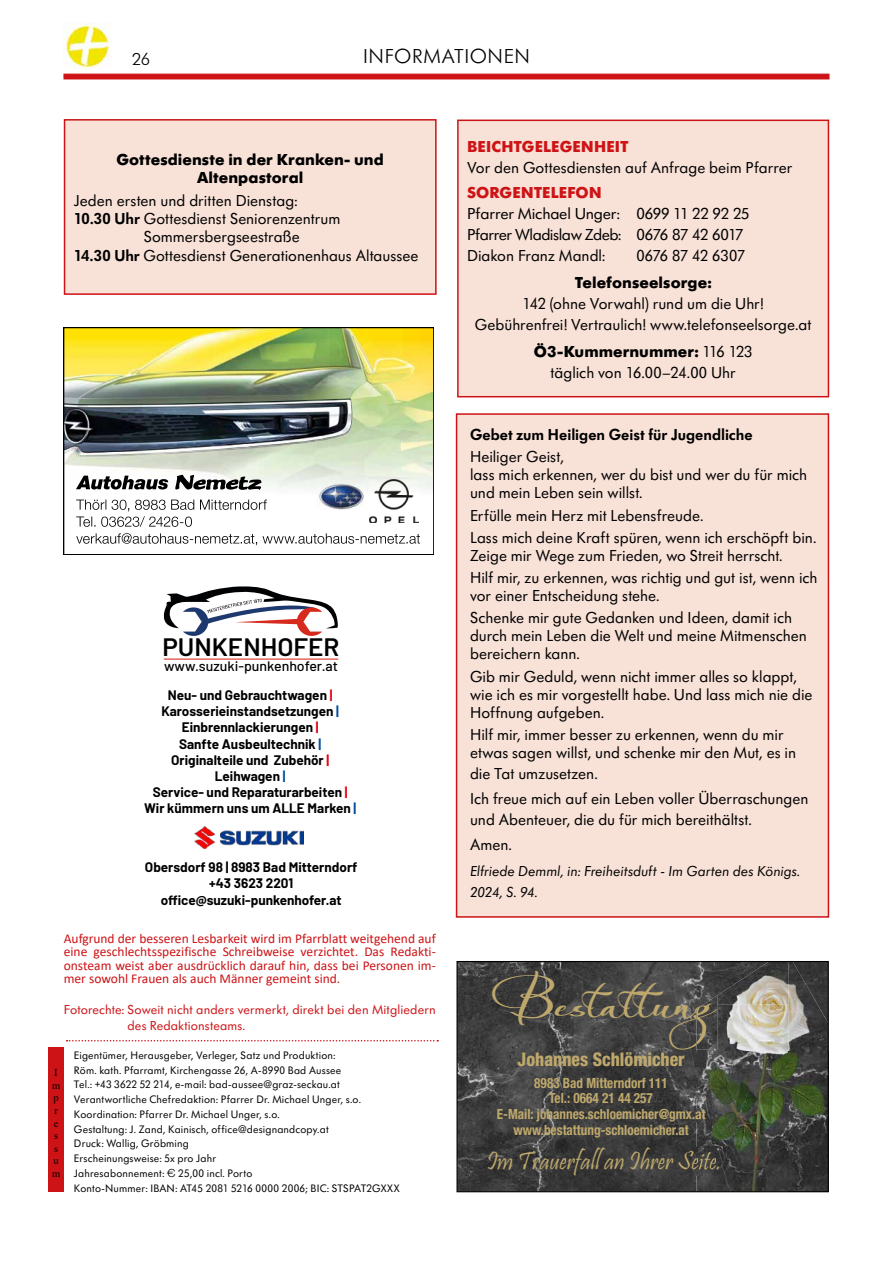
<style>
.page{position:relative;width:893px;height:1263px;background:#fff}
.page>*{position:absolute;margin:0;border:0;box-sizing:border-box;transform-origin:0 0}
.t1{font:900 37.65px "Always";color:#bea86c;scale:.94 1}
.t2{font:26.7px "Pristina";color:#bea86c;scale:.94 1}
.t3{font:600 25.2px "Barlow";color:#000}
.t4{font:300 21px "Futura SB";letter-spacing:.03em;color:#000}
.t5{font:800 condensed 18.75px "Helvetica Neue LT Std";color:#bea86c;scale:.94 1}
.t6{font:300 18px "Futura SB";color:#000}
.t7{font:16.5px/18px "Futura SB";color:#000}
.t8{font:700 16.5px/18px "Futura SB";letter-spacing:.005em;color:#000;text-align:center}
.t9{font:16.5px "Futura SB Dem Bol";color:#000}
.t10{font:700 16.5px "Futura SB";letter-spacing:.01em;color:#cd1316}
.t11{font:16.5px "Futura SB";letter-spacing:-.02em;color:#000}
.t12{font:italic 15px/21px "Futura SB";color:#000}
.t13{font:700 condensed 14.1px/15.6px "Helvetica Neue LT Std";color:#bea86c;text-align:center;scale:.94 1}
.t14{font:500 13.65px "Barlow";color:#000}
.t15{font:700 13.5px/16.2px "Barlow";color:#000;text-align:center}
.t16{font:13.5px/13.5px "Calibri";color:#cd1316;text-align:justify}
.t17{font:13.5px/16.2px "Futura SB";letter-spacing:.01em;color:#cd1316}
.t18{font:11.25px/14.7px "Futura SB";letter-spacing:.015em;color:#000}
.t19{font:10.5px/12.6px "Times New Roman";color:#000}
.s1{font-family:"Futura SB Dem Bol"}
.s2{color:#e3000f}
.s3{color:#004e9e}
.s4{font-weight:700}
</style>
<div class="page">
<div style="left:64px;top:74px;width:765px;height:5px;background:#cd1316"></div>
<img style="left:64px;top:23px;width:47px;height:46px">
<img style="left:458px;top:963px;width:259px;height:227px">
<img style="left:717px;top:963px;width:71px;height:41px">
<img style="left:788px;top:963px;width:39px;height:227px">
<img style="left:696px;top:1004px;width:93px;height:186px">
<img style="left:696px;top:995px;width:21px;height:54px">
<svg style="left:696px;top:1109px;width:9px;height:13px"></svg>
<img style="left:696px;top:1147px;width:23px;height:29px">
<div style="left:456px;top:961px;width:373px;height:231px;border:1px solid #000"></div>
<div style="left:48px;top:1047px;width:16px;height:145px;background:#cd1316"></div>
<svg style="left:67px;top:1040px;width:371px;height:1px"></svg>
<div style="left:457px;top:414px;width:371px;height:503px;background:#f8e1d7"></div>
<div style="left:456px;top:413px;width:373px;height:505px;border:2px solid #cd1316"></div>
<img style="left:66px;top:329px;width:366px;height:161px">
<img style="left:66px;top:398px;width:286px;height:58px">
<img style="left:370px;top:479px;width:49px;height:43px">
<img style="left:317px;top:484px;width:47px;height:25px">
<svg style="left:76px;top:533px;width:344px;height:12px"></svg>
<svg style="left:76px;top:500px;width:191px;height:27px"></svg>
<svg style="left:175px;top:474px;width:87px;height:16px"></svg>
<svg style="left:76px;top:476px;width:92px;height:13px"></svg>
<div style="left:64px;top:327px;width:370px;height:228px;border:1px solid #000"></div>
<hr style="left:164px;top:658px;width:174px;height:2px;background:#d52a1c">
<svg style="left:163px;top:586px;width:175px;height:50px"></svg>
<img style="left:194px;top:827px;width:110px;height:21px">
<div style="left:458px;top:120px;width:370px;height:277px;background:#f8e1d7"></div>
<div style="left:457px;top:120px;width:372px;height:277px;border:2px solid #cd1316"></div>
<div style="left:65px;top:120px;width:371px;height:174px;background:#f8e1d7"></div>
<div style="left:64px;top:119px;width:373px;height:176px;border:2px solid #cd1316"></div>
<p class="t6" style="left:132px;top:49px;width:20px">26</p>
<p class="t4" style="left:363px;top:45px;width:168px">INFORMATIONEN</p>
<p class="t8" style="left:116px;top:151px;width:269px">Gottesdienste in der Kranken- und<br>Altenpastoral</p>
<p class="t7" style="left:74px;top:192px;width:225px">Jeden ersten und dritten Dienstag:</p>
<p class="t7" style="left:74px;top:210px;width:268px"><span class="s1">10.30 Uhr</span> Gottesdienst Seniorenzentrum</p>
<p class="t7" style="left:144px;top:228px;width:157px">Sommersbergseestraße</p>
<p class="t7" style="left:74px;top:247px;width:346px"><span class="s1">14.30 Uhr</span> Gottesdienst Generationenhaus Altaussee</p>
<h3 class="t3" style="left:162px;top:628px;width:179px">PUNKENHOFER</h3>
<p class="t14" style="left:164px;top:656px;width:176px">www.suzuki-punkenhofer.at</p>
<p class="t15" style="left:144px;top:686px;width:214px">Neu- und Gebrauchtwagen <span class="s2">|<br></span>Karosserieinstandsetzungen <span class="s3">|<br></span>Einbrennlackierungen <span class="s2">|<br></span>Sanfte Ausbeultechnik <span class="s3">|<br></span>Originalteile und Zubehör <span class="s2">|<br></span>Leihwagen <span class="s3">|<br></span>Service- und Reparaturarbeiten <span class="s2">|<br></span>Wir kümmern uns um ALLE Marken <span class="s3">|</span></p>
<p class="t15" style="left:145px;top:858px;width:214px">Obersdorf 98 | 8983 Bad Mitterndorf +43 3623 2201 office@suzuki-punkenhofer.at</p>
<p class="t16" style="left:64px;top:931px;width:374px">Aufgrund der besseren Lesbarkeit wird im Pfarrblatt weitgehend auf eine geschlechtsspezifische Schreibweise verzichtet. Das Redakti&shy;onsteam weist aber ausdrücklich darauf hin, dass bei Personen im&shy;mer sowohl Frauen als auch Männer gemeint sind.</p>
<p class="t17" style="left:128px;top:1002px;width:310px;text-indent:-64px">Fotorechte: Soweit nicht anders vermerkt, direkt bei den Mitgliedern des Redaktionsteams.</p>
<p class="t19" style="left:52px;top:1066px;width:10px">I m p r e s s u m</p>
<p class="t18" style="left:74px;top:1048px;width:327px">Eigentümer, Herausgeber, Verleger, Satz und Produktion:<br>Röm. kath. Pfarramt, Kirchengasse 26, A-8990 Bad Aussee<br>Tel.: +43 3622 52 214, e-mail: bad-aussee@graz-seckau.at Verantwortliche Chefredaktion: Pfarrer Dr. Michael Unger, s.o.<br>Koordination: Pfarrer Dr. Michael Unger, s.o.<br>Gestaltung: J. Zand, Kainisch, office@designandcopy.at<br>Druck: Wallig, Gröbming<br>Erscheinungsweise: 5x pro Jahr<br>Jahresabonnement: € 25,00 incl. Porto<br>Konto-Nummer: IBAN: AT45 2081 5216 0000 2006; BIC: STSPAT2GXXX</p>
<p class="t10" style="left:467px;top:137px;width:163px">BEICHTGELEGENHEIT</p>
<p class="t7" style="left:467px;top:159px;width:327px">Vor den Gottesdiensten auf Anfrage beim Pfarrer</p>
<p class="t10" style="left:467px;top:183px;width:136px">SORGENTELEFON</p>
<p class="t7" style="left:467px;top:203px;width:284px;line-height:21px">Pfarrer Michael Unger: 0699 11 22 92 25<br>Pfarrer Wladislaw Zdeb: 0676 87 42 6017<br>Diakon Franz Mandl:</p>
<p class="t11" style="left:637px;top:247px;width:110px">0676 87 42 6307</p>
<p class="t8" style="left:575px;top:273px;width:138px">Telefonseelsorge:</p>
<p class="t7" style="left:475px;top:293px;width:338px;line-height:21px;text-align:center">142 (ohne Vorwahl) rund um die Uhr!<br>Gebührenfrei! Vertraulich! www.telefonseelsorge.at</p>
<p class="t7" style="left:534px;top:341px;width:220px;line-height:21px;text-align:center"><span class="s4">Ö3-Kummernummer:</span> 116 123 täglich von 16.00–24.00 Uhr</p>
<p class="t9" style="left:470px;top:426px;width:284px">Gebet zum Heiligen Geist für Jugendliche</p>
<p class="t7" style="left:470px;top:448px;width:339px">Heiliger Geist,<br>lass mich erkennen, wer du bist und wer du für mich und mein Leben sein willst.</p>
<p class="t7" style="left:470px;top:504px;width:348px;line-height:22.2px">Erfülle mein Herz mit Lebensfreude.<br>Lass mich deine Kraft spüren, wenn ich erschöpft bin.</p>
<p class="t7" style="left:470px;top:544px;width:349px;line-height:22.2px">Zeige mir Wege zum Frieden, wo Streit herrscht.<br>Hilf mir, zu erkennen, was richtig und gut ist, wenn ich</p>
<p class="t7" style="left:470px;top:585px;width:324px;line-height:22.2px">vor einer Entscheidung stehe.<br>Schenke mir gute Gedanken und Ideen, damit ich</p>
<p class="t7" style="left:470px;top:627px;width:338px">durch mein Leben die Welt und meine Mitmenschen bereichern kann.</p>
<p class="t7" style="left:470px;top:667px;width:344px">Gib mir Geduld, wenn nicht immer alles so klappt, wie ich es mir vorgestellt habe. Und lass mich nie die<br>Hoffnung aufgeben.</p>
<p class="t7" style="left:470px;top:726px;width:328px">Hilf mir, immer besser zu erkennen, wenn du mir etwas sagen willst, und schenke mir den Mut, es in</p>
<p class="t7" style="left:470px;top:761px;width:340px;line-height:25.2px">die Tat umzusetzen.<br>Ich freue mich auf ein Leben voller Überraschungen</p>
<p class="t7" style="left:470px;top:807px;width:283px;line-height:25.2px">und Abenteuer, die du für mich bereithältst.<br>Amen.</p>
<p class="t12" style="left:470px;top:860px;width:332px">Elfriede Demml, in: Freiheitsduft - Im Garten des Königs.<br>2024, S. 94.</p>
<h1 class="t1" style="left:490px;top:979px;width:270px">Bestattung</h1>
<p class="t5" style="left:518px;top:1047px;width:179px">Johannes Schlömicher</p>
<p class="t13" style="left:497px;top:1075px;width:224px">8983 Bad Mitterndorf 111<br>Tel.: 0664 21 44 257<br>E-Mail: johannes.schloemicher@gmx.at www.bestattung-schloemicher.at</p>
<h2 class="t2" style="left:487px;top:1146px;width:251px">Im Trauerfall an Ihrer Seite.</h2>
</div>
